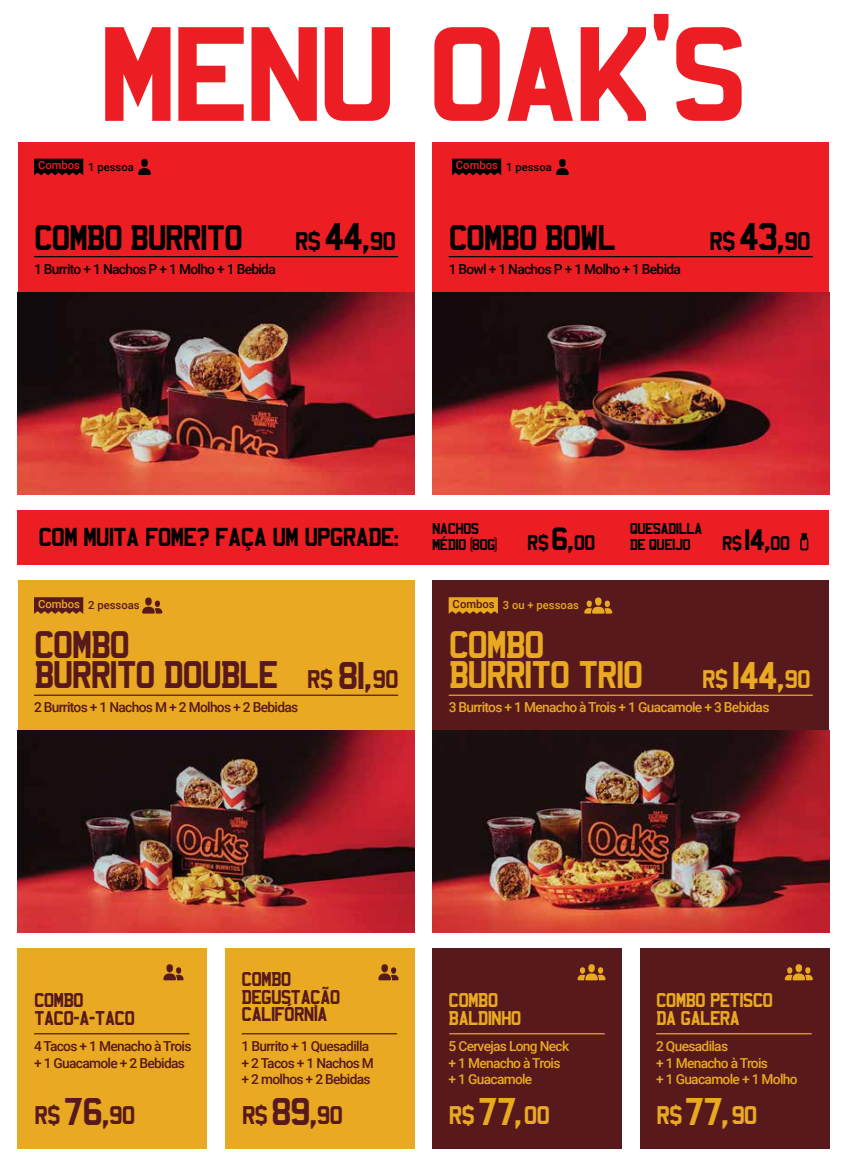
<style>
.page{position:relative;width:847px;height:1163px;background:#fff}
.page>*{position:absolute;margin:0;border:0;box-sizing:border-box;transform-origin:0 0}
.t1{font:118.5px "Mandatory";letter-spacing:-.05em;color:#ed1d24;scale:1.1 1}
.t2{font:33.75px/30px "Mandatory";letter-spacing:-.05em;color:#57191b}
.t3{font:33.75px/30px "Mandatory";letter-spacing:-.05em;color:#e9a922}
.t4{font:31.25px "Mandatory";letter-spacing:-.05em;color:#000}
.t5{font:22.75px "Mandatory";letter-spacing:-.05em;color:#000}
.t6{font:22.38px "Mandatory";color:#e9a922}
.t7{font:22.38px "Mandatory";color:#57191b}
.t8{font:22.38px "Mandatory";color:#000}
.t9{font:18.75px "Mandatory";color:#000}
.t10{font:17.5px/17.5px "Mandatory";letter-spacing:-.05em;color:#57191b}
.t11{font:17.5px/17.5px "Mandatory";letter-spacing:-.05em;color:#e9a922}
.t12{font:17.25px "Mandatory";color:#000}
.t13{font:500 13.75px/16.5px "Roboto";letter-spacing:-.05em;color:#e9a922}
.t14{font:500 13.75px/16.5px "Roboto";letter-spacing:-.05em;color:#57191b}
.t15{font:500 13.75px "Roboto";letter-spacing:-.05em;color:#000}
.t16{font:13.75px/16.5px "Mandatory";letter-spacing:-.05em;color:#000}
.t17{font:500 11.25px "Roboto";color:#000}
.t18{font:500 11.25px "Roboto";color:#e9a922}
.t19{font:500 11.25px "Roboto";color:#57191b}
.s1{color:#ed1d24}
.s2{font-size:33.88px}
.s3{font-size:28.25px}
.s4{font-size:26.12px}
.s5{color:#e9a922}
.s6{color:#57191b}
</style>
<div class="page">
<div style="left:18px;top:948px;width:189px;height:200px;background:#e9a922"></div>
<div style="left:18px;top:142px;width:397px;height:352px;background:#ed1d24"></div>
<div style="left:432px;top:142px;width:397px;height:352px;background:#ed1d24"></div>
<img style="left:18px;top:292px;width:396px;height:202px">
<img style="left:432px;top:292px;width:397px;height:202px">
<div style="left:18px;top:580px;width:397px;height:352px;background:#e9a922"></div>
<hr style="left:34px;top:694px;width:364px;height:1px;background:#57191b">
<svg style="left:34px;top:597px;width:49px;height:16px"></svg>
<svg style="left:142px;top:597px;width:20px;height:16px"></svg>
<div style="left:432px;top:580px;width:397px;height:352px;background:#57191b"></div>
<hr style="left:449px;top:694px;width:364px;height:1px;background:#e9a922">
<svg style="left:449px;top:597px;width:49px;height:16px"></svg>
<svg style="left:584px;top:597px;width:28px;height:16px"></svg>
<img style="left:18px;top:730px;width:396px;height:202px">
<img style="left:432px;top:730px;width:397px;height:202px">
<hr style="left:34px;top:1032px;width:155px;height:2px;background:#57191b">
<hr style="left:449px;top:256px;width:364px;height:1px;background:#000">
<hr style="left:34px;top:256px;width:364px;height:1px;background:#000">
<svg style="left:34px;top:159px;width:49px;height:16px"></svg>
<svg style="left:138px;top:159px;width:13px;height:16px"></svg>
<svg style="left:452px;top:159px;width:49px;height:16px"></svg>
<svg style="left:556px;top:159px;width:13px;height:16px"></svg>
<div style="left:432px;top:948px;width:190px;height:200px;background:#57191b"></div>
<div style="left:640px;top:948px;width:189px;height:200px;background:#57191b"></div>
<hr style="left:656px;top:1032px;width:155px;height:2px;background:#e9a922">
<hr style="left:449px;top:1032px;width:156px;height:2px;background:#e9a922">
<div style="left:225px;top:948px;width:190px;height:200px;background:#e9a922"></div>
<hr style="left:242px;top:1032px;width:155px;height:2px;background:#57191b">
<div style="left:18px;top:510px;width:811px;height:54px;background:#ed1d24"></div>
<svg style="left:163px;top:964px;width:21px;height:16px"></svg>
<svg style="left:378px;top:964px;width:21px;height:16px"></svg>
<svg style="left:785px;top:964px;width:28px;height:16px"></svg>
<svg style="left:577px;top:964px;width:29px;height:16px"></svg>
<svg style="left:800px;top:533px;width:8px;height:17px"></svg>
<h1 class="t1" style="left:98px;top:-7px;width:593px">MENU OAK'S</h1>
<p class="t17" style="left:38px;top:159px;width:97px"><span class="s1">Combos</span> 1 pessoa</p>
<p class="t17" style="left:456px;top:159px;width:97px"><span class="s1">Combos</span> 1 pessoa</p>
<h3 class="t4" style="left:34px;top:216px;width:211px">COMBO BURRITO</h3>
<h3 class="t8" style="left:710px;top:225px;width:103px">R$ <span class="s2">43,</span>90</h3>
<p class="t15" style="left:34px;top:259px;width:243px">1 Burrito + 1 Nachos P + 1 Molho + 1 Bebida</p>
<h3 class="t8" style="left:295px;top:225px;width:103px">R$ <span class="s2">44,</span>90</h3>
<h3 class="t4" style="left:449px;top:216px;width:169px">COMBO BOWL</h3>
<p class="t15" style="left:449px;top:259px;width:234px">1 Bowl + 1 Nachos P + 1 Molho + 1 Bebida</p>
<h3 class="t5" style="left:39px;top:521px;width:362px">COM MUITA FOME? FAÇA UM UPGRADE:</h3>
<p class="t16" style="left:432px;top:519px;width:67px">NACHOS<br>MÉDIO (80G)</p>
<h3 class="t9" style="left:527px;top:530px;width:70px">R$ <span class="s3">6,</span>00</h3>
<p class="t16" style="left:630px;top:519px;width:74px">QUESADILLA<br>DE QUEIJO</p>
<p class="t12" style="left:722px;top:531px;width:70px">R$ <span class="s4">14,</span>00</p>
<p class="t19" style="left:38px;top:597px;width:103px"><span class="s5">Combos</span> 2 pessoas</p>
<h2 class="t2" style="left:34px;top:628px;width:246px">COMBO<br>BURRITO DOUBLE</h2>
<p class="t14" style="left:34px;top:698px;width:266px">2 Burritos + 1 Nachos M + 2 Molhos + 2 Bebidas</p>
<h3 class="t7" style="left:307px;top:664px;width:93px">R$ <span class="s2">81,</span>90</h3>
<p class="t18" style="left:453px;top:597px;width:128px"><span class="s6">Combos</span> 3 ou + pessoas</p>
<h2 class="t3" style="left:449px;top:628px;width:196px">COMBO<br>BURRITO TRIO</h2>
<p class="t13" style="left:449px;top:698px;width:322px">3 Burritos + 1 Menacho à Trois + 1 Guacamole + 3 Bebidas</p>
<h3 class="t6" style="left:702px;top:664px;width:110px">R$ <span class="s2">144,</span>90</h3>
<p class="t10" style="left:34px;top:990px;width:102px">COMBO<br>TACO-A-TACO</p>
<p class="t14" style="left:34px;top:1037px;width:159px">4 Tacos + 1 Menacho à Trois + 1 Guacamole + 2 Bebidas</p>
<h3 class="t7" style="left:34px;top:1099px;width:103px">R$ <span class="s2">76,</span>90</h3>
<p class="t10" style="left:242px;top:969px;width:100px">COMBO<br>DEGUSTAÇÃO<br>CALIFÓRNIA</p>
<p class="t14" style="left:242px;top:1037px;width:134px">1 Burrito + 1 Quesadilla + 2 Tacos + 1 Nachos M + 2 molhos + 2 Bebidas</p>
<h3 class="t7" style="left:242px;top:1099px;width:103px">R$ <span class="s2">89,</span>90</h3>
<p class="t11" style="left:448px;top:990px;width:74px">COMBO<br>BALDINHO</p>
<p class="t13" style="left:448px;top:1037px;width:122px">5 Cervejas Long Neck + 1 Menacho à Trois + 1 Guacamole</p>
<h3 class="t6" style="left:449px;top:1099px;width:103px">R$ <span class="s2">77,</span> 00</h3>
<p class="t11" style="left:656px;top:990px;width:119px">COMBO PETISCO<br>DA GALERA</p>
<p class="t13" style="left:656px;top:1037px;width:143px">2 Quesadilas<br>+ 1 Menacho à Trois<br>+ 1 Guacamole + 1 Molho</p>
<h3 class="t6" style="left:656px;top:1099px;width:103px">R$<span class="s2">77,</span> 90</h3>
</div>
